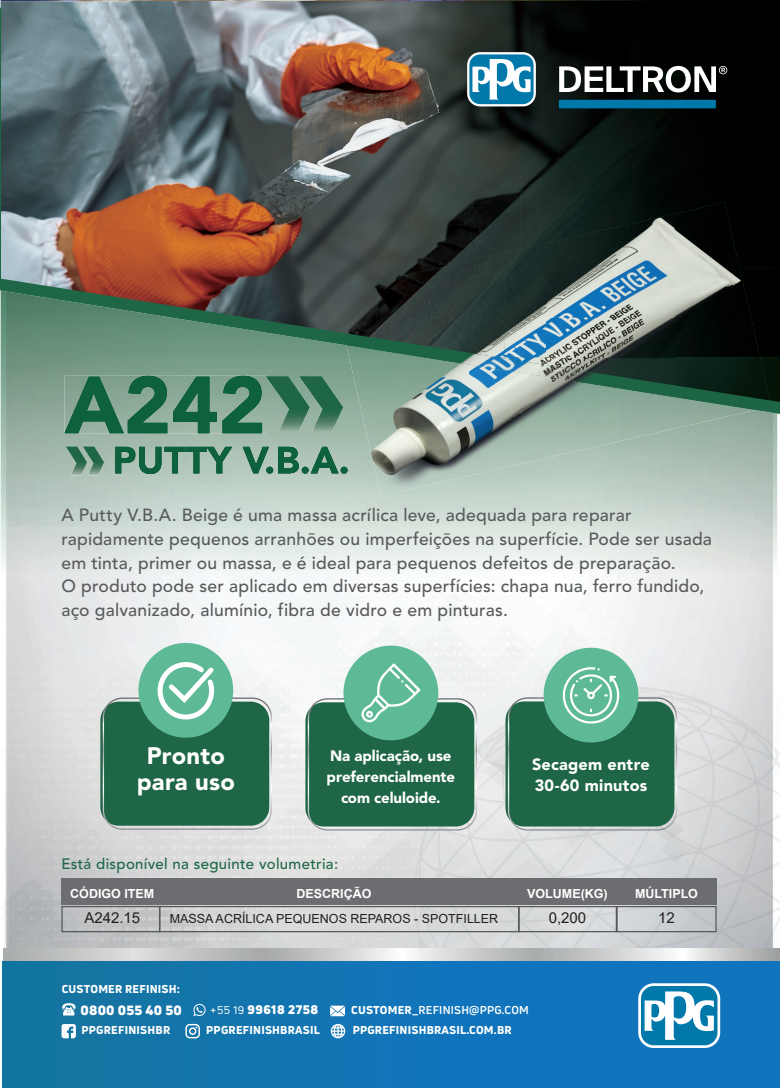
<style>
.page{position:relative;width:780px;height:1088px;background:#fff}
.page>*{position:absolute;margin:0;border:0;box-sizing:border-box;transform-origin:0 0}
.t1{font:900 23.75px/26px "Avenir";letter-spacing:.01em;color:#fff;text-align:center}
.t2{font:500 17.5px/23.8px "Avenir";letter-spacing:.01em;color:#58595b}
.t3{font:900 16.25px/21.2px "Avenir";letter-spacing:.015em;color:#fff}
.t4{font:900 15px/21.2px "Avenir";letter-spacing:-.005em;color:#fff;text-align:center}
.t5{font:500 15px "Avenir";letter-spacing:.02em;color:#1e6646}
.t6{font:15px "Arial";color:#231f20}
.t7{font:900 13.12px "Uni Neue";letter-spacing:.02em;color:#fff}
.t8{font:12.5px "Arial";color:#231f20}
.t9{font:700 12.5px "Arial";color:#fff}
.t10{font:900 12.25px "Uni Neue";letter-spacing:.04em;color:#fff}
.t11{font:800 11.25px "Uni Neue";letter-spacing:.02em;color:#fff}
.t12{font:700 11.25px "Uni Neue";letter-spacing:.02em;color:#fff}
.s1{font-weight:400;font-size:10.88px}
.s2{font-weight:800}
</style>
<div class="page">
<img style="left:1px;top:0;width:779px;height:1088px">
<svg style="left:0;top:8px;width:780px;height:406px;background:#6c947e"></svg>
<img style="left:771px;top:357px;width:9px;height:45px">
<img style="left:1px;top:2px;width:779px;height:177px">
<img style="left:1px;top:179px;width:519px;height:89px">
<img style="left:520px;top:179px;width:130px;height:64px">
<div style="left:650px;top:179px;width:130px;height:45px;background:#000100"></div>
<img style="left:760px;top:224px;width:20px;height:44px">
<img style="left:1px;top:268px;width:375px;height:45px">
<div style="left:760px;top:268px;width:20px;height:89px;background:#000100"></div>
<img style="left:216px;top:313px;width:118px;height:20px">
<img style="left:266px;top:376px;width:33px;height:57px">
<svg style="left:115px;top:447px;width:231px;height:27px;background:#699982"></svg>
<img style="left:299px;top:376px;width:44px;height:57px">
<svg style="left:64px;top:376px;width:202px;height:57px;background:#4d866b"></svg>
<img style="left:87px;top:446px;width:17px;height:29px">
<img style="left:66px;top:446px;width:21px;height:29px">
<svg style="left:64px;top:473px;width:23px;height:1px"></svg>
<div style="left:100px;top:702px;width:169px;height:124px;background:#1e6646;border-radius:19px"></div>
<div style="left:103px;top:697px;width:169px;height:133px;border:1px solid #fff;border-radius:19px"></div>
<div style="left:138px;top:643px;width:95px;height:95px;background:#5eba96;border-radius:50%"></div>
<svg style="left:157px;top:662px;width:58px;height:58px"></svg>
<div style="left:305px;top:702px;width:169px;height:124px;background:#1e6646;border-radius:19px"></div>
<div style="left:308px;top:698px;width:169px;height:132px;border:1px solid #fff;border-radius:19px"></div>
<div style="left:343px;top:646px;width:95px;height:94px;background:#5eba96;border-radius:50%"></div>
<svg style="left:361px;top:663px;width:59px;height:59px"></svg>
<svg style="left:467px;top:52px;width:69px;height:54px"></svg>
<div style="left:469px;top:54px;width:64px;height:50px;background:#0078aa;border-radius:11px"></div>
<svg style="left:472px;top:59px;width:58px;height:41px"></svg>
<div style="left:559px;top:100px;width:156px;height:8px;background:#0078aa"></div>
<svg style="left:559px;top:66px;width:168px;height:26px"></svg>
<div style="left:61px;top:878px;width:99px;height:27px;background:#6c6d70"></div>
<div style="left:160px;top:878px;width:358px;height:27px;background:#6c6d70"></div>
<div style="left:518px;top:878px;width:98px;height:27px;background:#6c6d70"></div>
<div style="left:616px;top:878px;width:100px;height:27px;background:#6c6d70"></div>
<svg style="left:61px;top:906px;width:655px;height:26px;background:#c6c7c8"></svg>
<svg style="left:3px;top:948px;width:777px;height:13px;background:#cacbcb"></svg>
<div style="left:3px;top:961px;width:777px;height:127px;background:linear-gradient(to right,#1475a2,#0f74c4)"></div>
<svg style="left:638px;top:983px;width:82px;height:65px"></svg>
<div style="left:641px;top:986px;width:76px;height:59px;background:#0078aa;border-radius:13px"></div>
<svg style="left:644px;top:990px;width:69px;height:50px"></svg>
<svg style="left:330px;top:1005px;width:15px;height:11px"></svg>
<svg style="left:331px;top:1024px;width:14px;height:14px"></svg>
<svg style="left:62px;top:1024px;width:14px;height:14px"></svg>
<svg style="left:185px;top:1024px;width:15px;height:14px"></svg>
<svg style="left:193px;top:1004px;width:12px;height:12px"></svg>
<svg style="left:62px;top:1003px;width:14px;height:12px"></svg>
<img style="left:346px;top:410px;width:409px;height:86px">
<img style="left:343px;top:333px;width:428px;height:77px">
<img style="left:496px;top:357px;width:274px;height:43px">
<img style="left:546px;top:214px;width:128px;height:143px">
<img style="left:674px;top:202px;width:86px;height:155px">
<img style="left:376px;top:253px;width:128px;height:104px">
<img style="left:504px;top:243px;width:43px;height:114px">
<img style="left:334px;top:282px;width:43px;height:56px">
<div style="left:505px;top:701px;width:169px;height:125px;background:#1e6646;border-radius:19px"></div>
<div style="left:508px;top:697px;width:169px;height:133px;border:1px solid #fff;border-radius:19px"></div>
<div style="left:543px;top:648px;width:95px;height:94px;background:#5eba96;border-radius:50%"></div>
<svg style="left:562px;top:667px;width:57px;height:57px"></svg>
<p class="t2" style="left:61px;top:504px;width:652px">A Putty V.B.A. Beige é uma massa acrílica leve, adequada para reparar rapidamente pequenos arranhões ou imperfeições na superfície. Pode ser usada em tinta, primer ou massa, e é ideal para pequenos defeitos de preparação.<br>O produto pode ser aplicado em diversas superfícies: chapa nua, ferro fundido, aço galvanizado, alumínio, fibra de vidro e em pinturas.</p>
<h1 class="t1" style="left:137px;top:744px;width:100px">Pronto para uso</h1>
<p class="t4" style="left:326px;top:746px;width:130px">Na aplicação, use preferencialmente com celuloide.</p>
<p class="t5" style="left:61px;top:853px;width:278px">Está disponível na seguinte volumetria:</p>
<p class="t9" style="left:70px;top:884px;width:86px">CÓDIGO ITEM</p>
<p class="t6" style="left:84px;top:907px;width:57px">A242.15</p>
<p class="t9" style="left:296px;top:884px;width:77px">DESCRIÇÃO</p>
<p class="t8" style="left:170px;top:910px;width:330px">MASSA ACRÍLICA PEQUENOS REPAROS - SPOTFILLER</p>
<p class="t11" style="left:62px;top:981px;width:120px">CUSTOMER REFINISH:</p>
<p class="t3" style="left:532px;top:754px;width:119px">Secagem entre<br>30-60 minutos</p>
<p class="t9" style="left:527px;top:884px;width:82px">VOLUME(KG)</p>
<p class="t6" style="left:548px;top:907px;width:39px">0,200</p>
<p class="t9" style="left:635px;top:884px;width:64px">MÚLTIPLO</p>
<p class="t6" style="left:658px;top:907px;width:18px">12</p>
<p class="t7" style="left:80px;top:1001px;width:103px">0800 055 40 50</p>
<p class="t10" style="left:210px;top:1001px;width:110px"><span class="s1">+55 19</span> 99618 2758</p>
<p class="t12" style="left:351px;top:1003px;width:179px"><span class="s2">CUSTOMER</span>_REFINISH@PPG.COM</p>
<p class="t11" style="left:81px;top:1023px;width:90px">PPGREFINISHBR</p>
<p class="t11" style="left:206px;top:1023px;width:115px">PPGREFINISHBRASIL</p>
<p class="t11" style="left:352px;top:1022px;width:160px">PPGREFINISHBRASIL.COM.BR</p>
</div>
